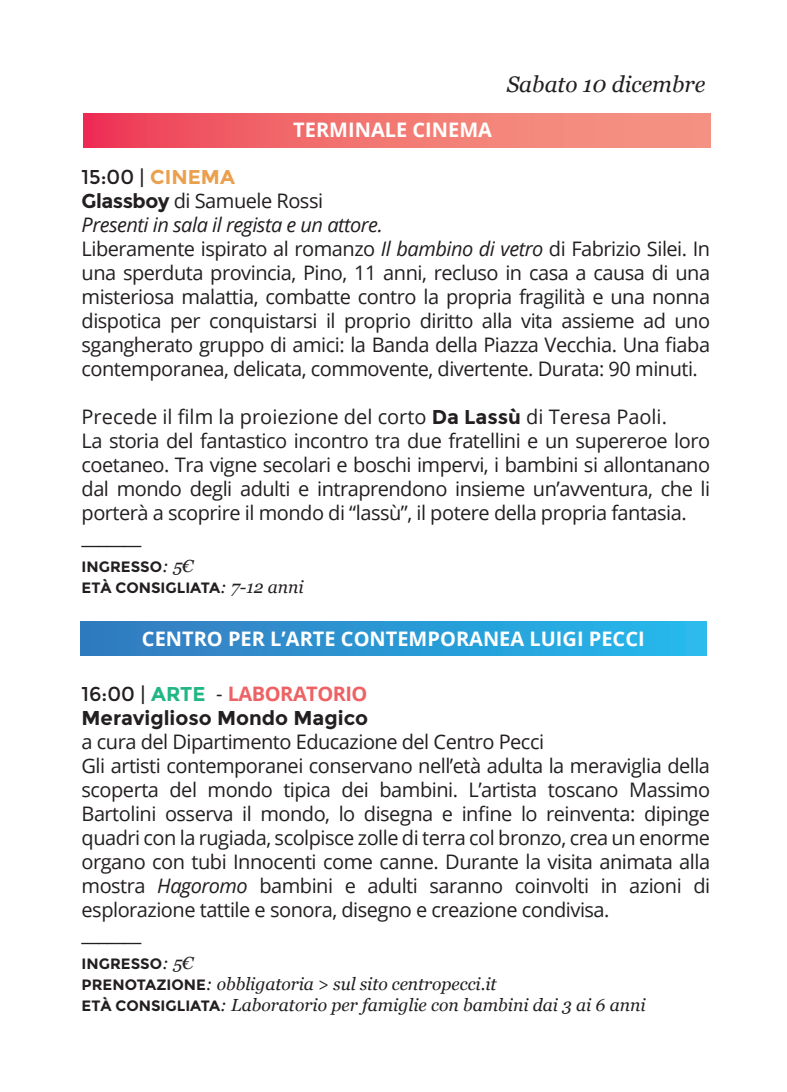
<style>
.page{position:relative;width:787px;height:1092px;background:#fff}
.page>*{position:absolute;margin:0;border:0;box-sizing:border-box;transform-origin:0 0}
.t1{font:italic 22.5px "Georgia";color:#231f20}
.t2{font:20px/24px "Open Sans";letter-spacing:-.025em;color:#231f20}
.t3{font:700 20px "Open Sans";color:#fff}
.t4{font:700 20px "Montserrat";color:#231f20}
.t5{font:700 20px "Open Sans";letter-spacing:-.025em;color:#ed6265}
.t6{font:20px "Montserrat";color:#231f20}
.t7{font:italic 17.5px/21px "Georgia";color:#231f20}
.t8{font:700 15px/21px "Montserrat";color:#231f20}
.s1{font-weight:700;color:#eaa04e}
.s2{font-family:"Montserrat";font-weight:700}
.s3{font-style:italic}
.s4{font-family:"Georgia";font-weight:400;font-style:italic;font-size:17.5px}
.s5{font-family:"Montserrat";font-weight:400;color:#231f20}
.s6{font-family:"Montserrat";color:#21b685}
.s7{font-weight:400;color:#231f20}
.s8{font-family:"Montserrat";font-weight:700;font-style:normal;font-size:15px}
</style>
<div class="page">
<svg style="left:84px;top:113px;width:626px;height:35px;background:#f17170"></svg>
<div style="left:80px;top:621px;width:626px;height:34px;background:linear-gradient(to right,#3378bd,#25baec)"></div>
<p class="t3" style="left:293px;top:116px;width:200px">TERMINALE CINEMA</p>
<p class="t1" style="left:506px;top:68px;width:200px">Sabato 10 dicembre</p>
<p class="t6" style="left:82px;top:165px;width:155px">15:00 | <span class="s1">CINEMA</span></p>
<p class="t2" style="left:82px;top:188px;width:630px"><span class="s2">Glassboy</span> di Samuele Rossi<br><span class="s3">Presenti in sala il regista e un attore.<br></span>Liberamente ispirato al romanzo <span class="s3">Il bambino di vetro</span> di Fabrizio Silei. In una sperduta provincia, Pino, 11 anni, recluso in casa a causa di una misteriosa malattia, combatte contro la propria fragilità e una nonna dispotica per conquistarsi il proprio diritto alla vita assieme ad uno sgangherato gruppo di amici: la Banda della Piazza Vecchia. Una fiaba contemporanea, delicata, commovente, divertente. Durata: 90 minuti.</p>
<p class="t2" style="left:82px;top:404px;width:630px">Precede il film la proiezione del corto <span class="s2">Da Lassù</span> di Teresa Paoli.<br>La storia del fantastico incontro tra due fratellini e un supereroe loro coetaneo. Tra vigne secolari e boschi impervi, i bambini si allontanano dal mondo degli adulti e intraprendono insieme un’avventura, che li porterà a scoprire il mondo di “lassù”, il potere della propria fantasia. _______</p>
<p class="t8" style="left:82px;top:556px;width:224px">INGRESSO<span class="s4">: 5€<br></span>ETÀ CONSIGLIATA<span class="s4">: 7-12 anni</span></p>
<p class="t3" style="left:142px;top:624px;width:504px">CENTRO PER L’ARTE CONTEMPORANEA LUIGI PECCI</p>
<p class="t5" style="left:82px;top:679px;width:287px"><span class="s5">16:00 |</span> <span class="s6">ARTE</span> <span class="s7">-</span> LABORATORIO</p>
<p class="t4" style="left:82px;top:706px;width:288px">Meraviglioso Mondo Magico</p>
<p class="t2" style="left:82px;top:729px;width:630px">a cura del Dipartimento Educazione del Centro Pecci<br>Gli artisti contemporanei conservano nell’età adulta la meraviglia della scoperta del mondo tipica dei bambini. L’artista toscano Massimo Bartolini osserva il mondo, lo disegna e infine lo reinventa: dipinge quadri con la rugiada, scolpisce zolle di terra col bronzo, crea un enorme organo con tubi Innocenti come canne. Durante la visita animata alla mostra <span class="s3">Hagoromo</span> bambini e adulti saranno coinvolti in azioni di esplorazione tattile e sonora, disegno e creazione condivisa.<br>_______</p>
<p class="t8" style="left:82px;top:952px;width:113px">INGRESSO<span class="s4">: 5€</span></p>
<p class="t7" style="left:82px;top:972px;width:565px"><span class="s8">PRENOTAZIONE</span>: obbligatoria &gt; sul sito centropecci.it<br><span class="s8">ETÀ CONSIGLIATA</span>: Laboratorio per famiglie con bambini dai 3 ai 6 anni</p>
</div>
